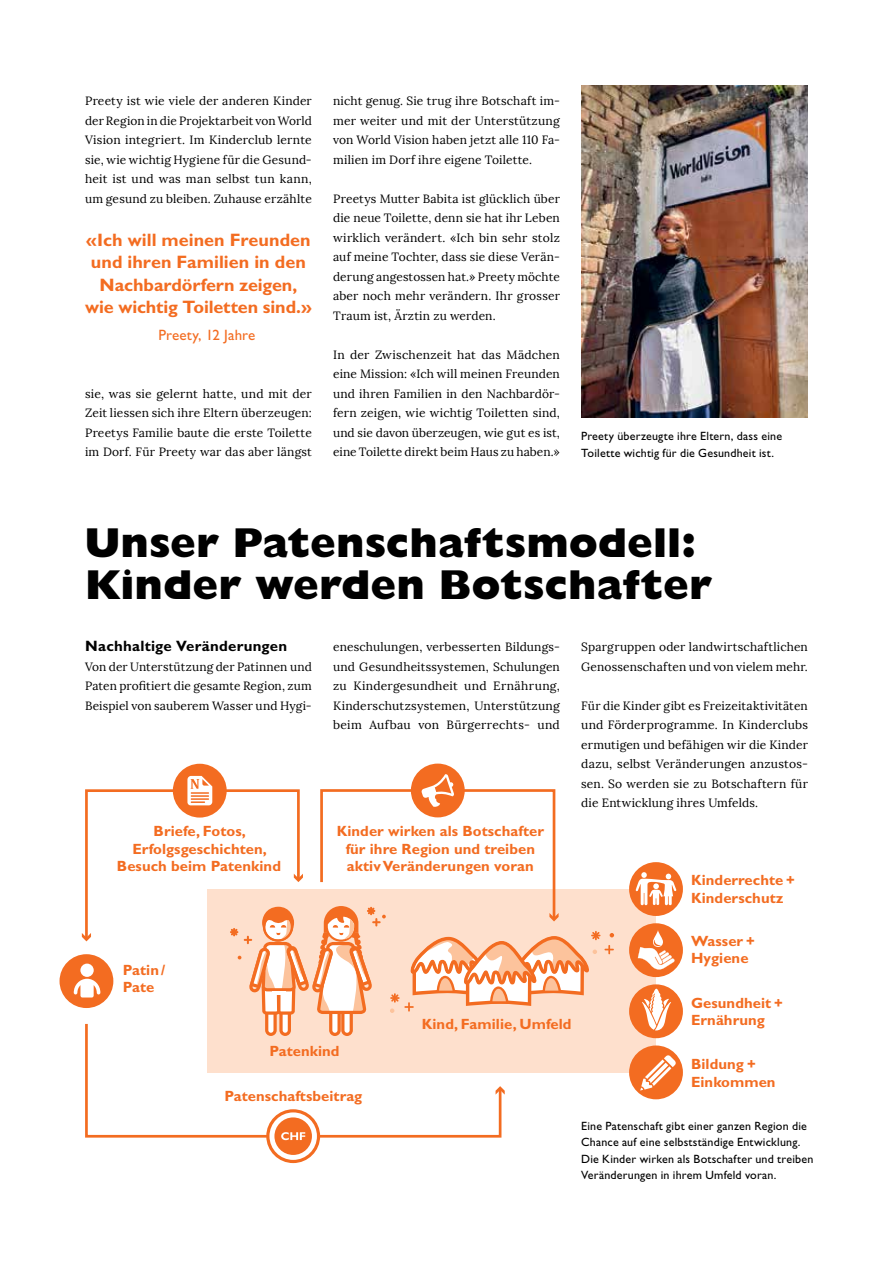
<style>
.page{position:relative;width:893px;height:1263px;background:#fff}
.page>*{position:absolute;margin:0;border:0;box-sizing:border-box;transform-origin:0 0}
.t1{font:800 42px/42px "Gill Sans Std";color:#000}
.t2{font:700 18px/22.5px "Gill Sans Std";color:#f36c21;text-align:center}
.t3{font:700 15px "Gill Sans Std";letter-spacing:.02em;color:#000}
.t4{font:15px "Gill Sans Std";letter-spacing:.01em;color:#f36c21}
.t5{font:700 14.85px/17.5px "Gill Sans Std";letter-spacing:.005em;color:#f36c21}
.t6{font:12px/19.5px "Lora";letter-spacing:.015em;color:#000;text-align:justify}
.t7{font:12px/16.5px "Gill Sans Std";letter-spacing:.015em;color:#000}
</style>
<div class="page">
<div style="left:208px;top:889px;width:448px;height:184px;background:#fee0cd"></div>
<svg style="left:85px;top:1036px;width:417px;height:103px"></svg>
<svg style="left:496px;top:1086px;width:9px;height:8px"></svg>
<div style="left:629px;top:862px;width:54px;height:54px;background:#f36c21;border-radius:50%"></div>
<svg style="left:636px;top:872px;width:40px;height:33px"></svg>
<div style="left:629px;top:923px;width:54px;height:54px;background:#f36c21;border-radius:50%"></div>
<div style="left:629px;top:1045px;width:54px;height:54px;background:#f36c21;border-radius:50%"></div>
<svg style="left:640px;top:1055px;width:36px;height:35px"></svg>
<div style="left:629px;top:984px;width:54px;height:54px;background:#f36c21;border-radius:50%"></div>
<div style="left:60px;top:954px;width:53px;height:54px;background:#f36c21;border-radius:50%"></div>
<div style="left:173px;top:764px;width:54px;height:53px;background:#f36c21;border-radius:50%"></div>
<svg style="left:638px;top:930px;width:36px;height:39px"></svg>
<svg style="left:266px;top:1109px;width:54px;height:54px"></svg>
<svg style="left:642px;top:989px;width:29px;height:41px"></svg>
<div style="left:411px;top:763px;width:54px;height:54px;background:#f36c21;border-radius:50%"></div>
<svg style="left:74px;top:774px;width:540px;height:262px"></svg>
<img style="left:582px;top:85px;width:226px;height:332px">
<p class="t6" style="left:85px;top:91px;width:228px">Preety ist wie viele der anderen Kinder der Region in die Projektarbeit von World Vision integriert. Im Kinderclub lernte sie, wie wichtig Hygiene für die Gesund&shy;heit ist und was man selbst tun kann, um gesund zu bleiben. Zuhause erzählte</p>
<h2 class="t2" style="left:85px;top:228px;width:228px">«Ich will meinen Freunden und ihren Familien in den<br>Nachbardörfern zeigen, wie wichtig Toiletten sind.»</h2>
<p class="t4" style="left:158px;top:326px;width:98px">Preety, 12 Jahre</p>
<p class="t6" style="left:85px;top:384px;width:228px">sie, was sie gelernt hatte, und mit der Zeit liessen sich ihre Eltern überzeugen:<br>Preetys Familie baute die erste Toilette im Dorf. Für Preety war das aber längst</p>
<p class="t6" style="left:333px;top:91px;width:228px">nicht genug. Sie trug ihre Botschaft im&shy;mer weiter und mit der Unterstützung von World Vision haben jetzt alle 110 Fa&shy;milien im Dorf ihre eigene Toilette.</p>
<p class="t6" style="left:333px;top:189px;width:228px">Preetys Mutter Babita ist glücklich über die neue Toilette, denn sie hat ihr Leben wirklich verändert. «Ich bin sehr stolz auf meine Tochter, dass sie diese Verän&shy;derung angestossen hat.» Preety möchte aber noch mehr verändern. Ihr grosser Traum ist, Ärztin zu werden.</p>
<p class="t6" style="left:333px;top:345px;width:228px">In der Zwischenzeit hat das Mädchen eine Mission: «Ich will meinen Freunden und ihren Familien in den Nachbardör&shy;fern zeigen, wie wichtig Toiletten sind, und sie davon überzeugen, wie gut es ist, eine Toilette direkt beim Haus zu haben.»</p>
<p class="t7" style="left:581px;top:428px;width:202px">Preety überzeugte ihre Eltern, dass eine<br>Toilette wichtig für die Gesundheit ist.</p>
<h1 class="t1" style="left:85px;top:522px;width:628px">Unser Patenschaftsmodell:<br>Kinder werden Botschafter</h1>
<p class="t3" style="left:85px;top:637px;width:204px">Nachhaltige Veränderungen</p>
<p class="t6" style="left:85px;top:657px;width:228px">Von der Unterstützung der Patinnen und Paten profitiert die gesamte Region, zum Beispiel von sauberem Wasser und Hygi-</p>
<p class="t5" style="left:117px;top:822px;width:166px;text-align:center">Briefe, Fotos,<br>Erfolgsgeschichten,<br>Besuch beim Patenkind</p>
<p class="t5" style="left:123px;top:961px;width:44px">Patin/<br>Pate</p>
<p class="t6" style="left:333px;top:637px;width:228px">eneschulungen, verbesserten Bildungs&shy;und Gesundheitssystemen, Schulungen zu Kindergesundheit und Ernährung, Kinderschutzsystemen, Unterstützung beim Aufbau von Bürgerrechts- und</p>
<p class="t6" style="left:581px;top:637px;width:228px">Spargruppen oder landwirtschaftlichen<br>Genossenschaften und von vielem mehr.</p>
<p class="t6" style="left:581px;top:696px;width:228px">Für die Kinder gibt es Freizeitaktivitäten und Förderprogramme. In Kinderclubs ermutigen und befähigen wir die Kinder dazu, selbst Veränderungen anzustos&shy;sen. So werden sie zu Botschaftern für die Entwicklung ihres Umfelds.</p>
<p class="t5" style="left:337px;top:822px;width:209px;text-align:center">Kinder wirken als Botschafter für ihre Region und treiben aktiv Veränderungen voran</p>
<p class="t5" style="left:422px;top:1015px;width:151px">Kind, Familie, Umfeld</p>
<p class="t5" style="left:691px;top:871px;width:105px">Kinderrechte +<br>Kinderschutz</p>
<p class="t5" style="left:691px;top:932px;width:65px">Wasser +<br>Hygiene</p>
<p class="t5" style="left:691px;top:994px;width:93px">Gesundheit +<br>Ernährung</p>
<p class="t5" style="left:269px;top:1042px;width:72px">Patenkind</p>
<p class="t5" style="left:224px;top:1087px;width:139px">Patenschaftsbeitrag</p>
<p class="t5" style="left:691px;top:1055px;width:86px">Bildung +<br>Einkommen</p>
<p class="t7" style="left:581px;top:1117px;width:234px">Eine Patenschaft gibt einer ganzen Region die Chance auf eine selbstständige Entwicklung.<br>Die Kinder wirken als Botschafter und treiben Veränderungen in ihrem Umfeld voran.</p>
</div>
